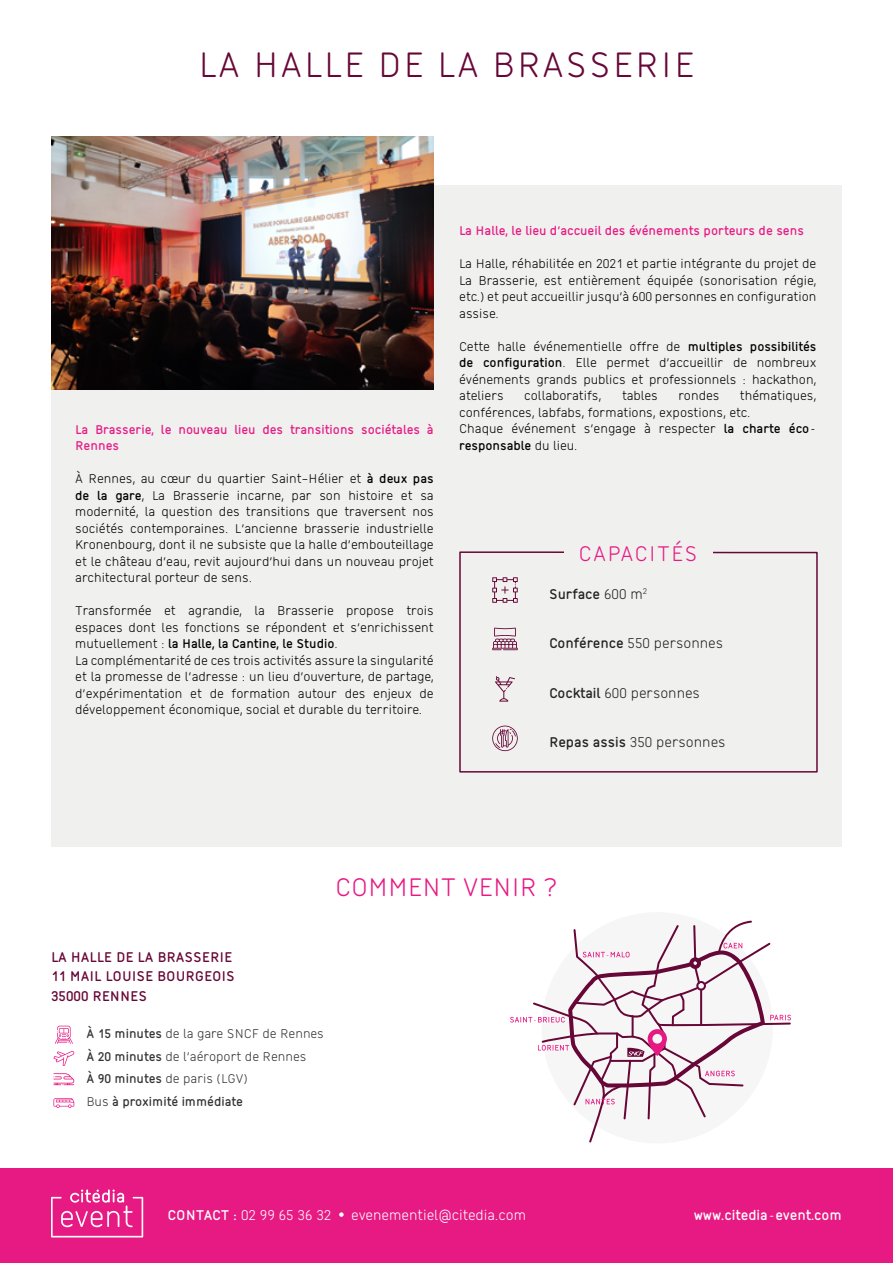
<style>
.page{position:relative;width:893px;height:1263px;background:#fff}
.page>*{position:absolute;margin:0;border:0;box-sizing:border-box;transform-origin:0 0}
.t1{font:37.5px "Citedia";letter-spacing:.05em;color:#670737}
.t2{font:27px "Citedia";color:#e71a84}
.t3{font:22.5px "Citedia";letter-spacing:.05em;color:#e71a84}
.t4{font:15px "Citedia";color:#222323}
.t5{font:700 15px/19.5px "Citedia";color:#670737}
.t6{font:15px "Citedia";color:#fff}
.t7{font:700 15px "Citedia";color:#fff}
.t8{font:700 15px "Citedia";color:#222323}
.t9{font:13.5px/16.5px "Citedia";color:#000;text-align:justify}
.t10{font:700 13.5px/16.5px "Citedia";color:#e71a84}
.t11{font:13.5px/22.5px "Citedia";color:#333332}
.s1{font-weight:700}
.s2{font-weight:400}
</style>
<div class="page">
<div style="left:51px;top:185px;width:791px;height:661px;background:#f0f0ef"></div>
<div style="left:0;top:1168px;width:893px;height:95px;background:#e71a84"></div>
<svg style="left:51px;top:1189px;width:92px;height:48px"></svg>
<svg style="left:510px;top:920px;width:281px;height:222px"></svg>
<svg style="left:55px;top:1026px;width:18px;height:18px"></svg>
<svg style="left:53px;top:1051px;width:22px;height:15px"></svg>
<svg style="left:53px;top:1098px;width:21px;height:10px"></svg>
<svg style="left:53px;top:1073px;width:21px;height:12px"></svg>
<svg style="left:339px;top:1212px;width:5px;height:5px"></svg>
<svg style="left:459px;top:551px;width:359px;height:222px"></svg>
<div style="left:564px;top:542px;width:148px;height:19px;background:#f0f0ef"></div>
<img style="left:51px;top:136px;width:383px;height:253px">
<h1 class="t1" style="left:198px;top:43px;width:498px">LA HALLE DE LA BRASSERIE</h1>
<p class="t10" style="left:75px;top:421px;width:360px">La Brasserie, le nouveau lieu des transitions sociétales à<br>Rennes</p>
<p class="t9" style="left:75px;top:470px;width:360px">À Rennes, au cœur du quartier Saint-Hélier et <span class="s1">à deux pas de la gare</span>, La Brasserie incarne, par son histoire et sa modernité, la question des transitions que traversent nos sociétés contemporaines. L’ancienne brasserie industrielle Kronenbourg, dont il ne subsiste que la halle d’embouteillage et le château d’eau, revit aujourd’hui dans un nouveau projet architectural porteur de sens.</p>
<p class="t9" style="left:75px;top:602px;width:360px;text-align:left">Transformée et agrandie, la Brasserie propose trois espaces dont les fonctions se répondent et s’enrichissent mutuellement : <span class="s1">la Halle, la Cantine, le Studio</span>.<br>La complémentarité de ces trois activités assure la singularité et la promesse de l’adresse : un lieu d’ouverture, de partage, d’expérimentation et de formation autour des enjeux de développement économique, social et durable du territoire.</p>
<p class="t10" style="left:459px;top:223px;width:346px">La Halle, le lieu d’accueil des événements porteurs de sens</p>
<p class="t9" style="left:459px;top:256px;width:359px">La Halle, réhabilitée en 2021 et partie intégrante du projet de La Brasserie, est entièrement équipée (sonorisation régie, etc.) et peut accueillir jusqu’à 600 personnes en configuration assise.</p>
<p class="t9" style="left:459px;top:338px;width:359px">Cette halle événementielle offre de <span class="s1">multiples possibilités de configuration</span>. Elle permet d’accueillir de nombreux événements grands publics et professionnels : hackathon, ateliers</p>
<p class="t9" style="left:459px;top:388px;width:359px;text-align:left;text-indent:281px">thématiques, conférences, labfabs, formations, expostions, etc.<br>Chaque événement s’engage à respecter <span class="s1">la charte éco&shy;responsable</span> du lieu.</p>
<p class="t9" style="left:524px;top:388px;width:79px">collaboratifs,</p>
<p class="t9" style="left:622px;top:388px;width:37px">tables</p>
<p class="t9" style="left:678px;top:388px;width:42px">rondes</p>
<h3 class="t3" style="left:579px;top:541px;width:120px">CAPACITÉS</h3>
<p class="t8" style="left:549px;top:585px;width:100px">Surface <span class="s2">600 m</span><sup>2</sup></p>
<p class="t4" style="left:549px;top:634px;width:175px"><span class="s1">Conférence</span> 550 personnes</p>
<p class="t4" style="left:549px;top:684px;width:152px"><span class="s1">Cocktail</span> 600 personnes</p>
<p class="t4" style="left:549px;top:733px;width:178px"><span class="s1">Repas assis</span> 350 personnes</p>
<h2 class="t2" style="left:335px;top:871px;width:224px">COMMENT VENIR ?</h2>
<p class="t5" style="left:51px;top:947px;width:186px">LA HALLE DE LA BRASSERIE<br>11 MAIL LOUISE BOURGEOIS<br>35000 RENNES</p>
<p class="t11" style="left:86px;top:1022px;width:239px"><span class="s1">À 15 minutes</span> de la gare SNCF de Rennes<br><span class="s1">À 20 minutes</span> de l’aéroport de Rennes<br><span class="s1">À 90 minutes</span> de paris (LGV)<br>Bus <span class="s1">à proximité immédiate</span></p>
<p class="t6" style="left:167px;top:1206px;width:166px"><span class="s1">CONTACT :</span> 02 99 65 36 32</p>
<p class="t6" style="left:351px;top:1206px;width:176px">evenementiel@citedia.com</p>
<p class="t7" style="left:694px;top:1206px;width:150px">www.citedia-event.com</p>
</div>
